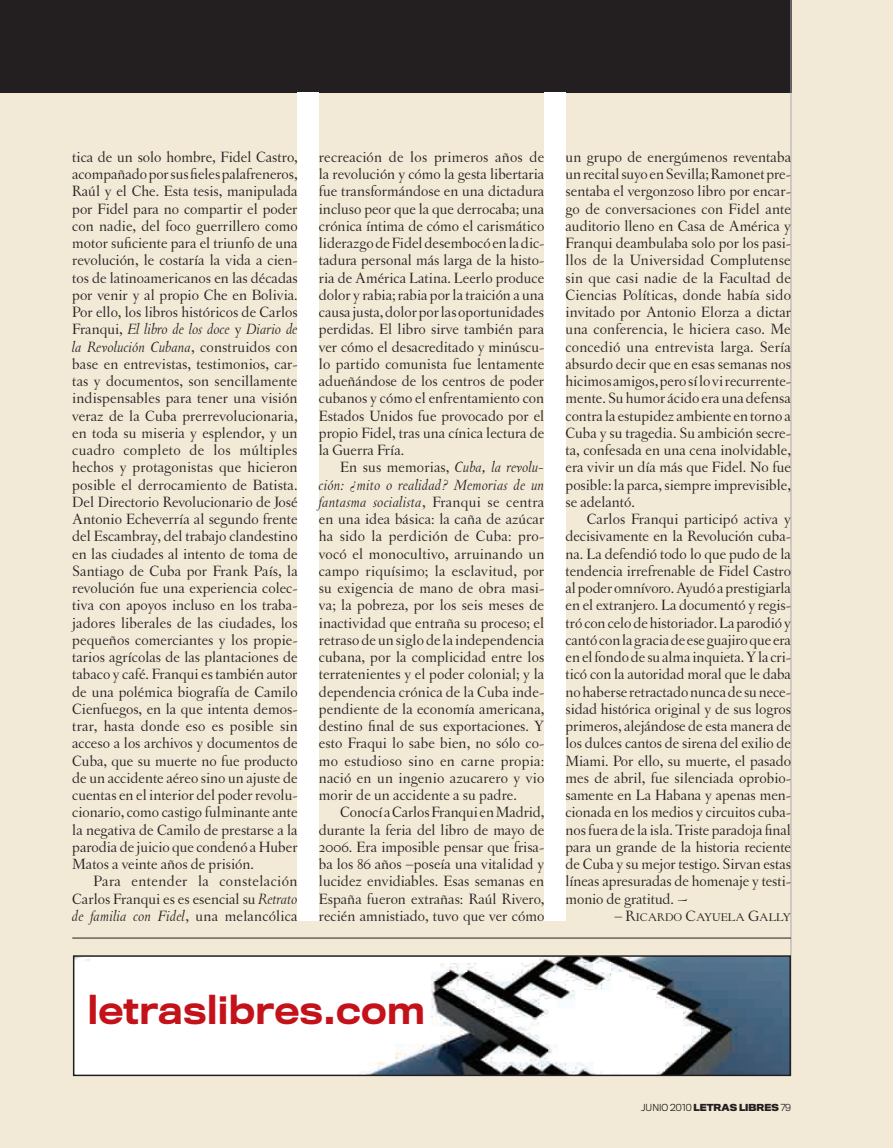
<style>
.page{position:relative;width:893px;height:1148px;background:#f2ead7}
.page>*{position:absolute;margin:0;border:0;box-sizing:border-box;transform-origin:0 0}
.t1{font:500 36.75px "Titling Gothic FB Normal";letter-spacing:.01em;color:#c4121a}
.t2{font:15.75px/17.2px "Letras Oldstyle";color:#231f20;text-align:justify}
.t3{font:11.85px "Letras Oldstyle Expert";color:#231f20}
.t4{font:700 9px "Titling Gothic FB Normal";color:#231f20}
.s1{font-style:italic}
.s2{font-size:15.75px}
.s3{font-weight:300}
</style>
<div class="page">
<div style="left:0;top:0;width:791px;height:93px;background:#231f20"></div>
<hr style="left:791px;top:0;width:1px;height:1076px;background:#a8a9ad">
<div style="left:298px;top:93px;width:21px;height:828px;background:#fff"></div>
<div style="left:544px;top:93px;width:21px;height:828px;background:#fff"></div>
<hr style="left:72px;top:938px;width:719px;height:1px;background:#231f20">
<img style="left:76px;top:958px;width:712px;height:115px">
<div style="left:73px;top:955px;width:718px;height:121px;border:2px solid #231f20"></div>
<p class="t2" style="left:72px;top:148px;width:227px">tica de un solo hombre, Fidel Castro, acompañado por sus fieles palafreneros, Raúl y el Che. Esta tesis, manipulada por Fidel para no compartir el poder con nadie, del foco guerrillero como motor suficiente para el triunfo de una revolución, le costaría la vida a cien&shy;tos de latinoamericanos en las décadas por venir y al propio Che en Bolivia.<br>Por ello, los libros históricos de Carlos Franqui, <span class="s1">El libro de los doce</span> y <span class="s1">Diario de la Revolución Cubana</span>, construidos con base en entrevistas, testimonios, car&shy;tas y documentos, son sencillamente indispensables para tener una visión veraz de la Cuba prerrevolucionaria, en toda su miseria y esplendor, y un cuadro completo de los múltiples hechos y protagonistas que hicieron posible el derrocamiento de Batista.<br>Del Directorio Revolucionario de José Antonio Echeverría al segundo frente del Escambray, del trabajo clandestino en las ciudades al intento de toma de Santiago de Cuba por Frank País, la revolución fue una experiencia colec&shy;tiva con apoyos incluso en los traba&shy;jadores liberales de las ciudades, los pequeños comerciantes y los propie&shy;tarios agrícolas de las plantaciones de tabaco y café. Franqui es también autor de una polémica biografía de Camilo Cienfuegos, en la que intenta demos&shy;trar, hasta donde eso es posible sin acceso a los archivos y documentos de Cuba, que su muerte no fue producto de un accidente aéreo sino un ajuste de cuentas en el interior del poder revolu&shy;cionario, como castigo fulminante ante la negativa de Camilo de prestarse a la parodia de juicio que condenó a Huber Matos a veinte años de prisión.</p>
<p class="t2" style="left:72px;top:873px;width:227px;text-indent:21px">Para entender la constelación Carlos Franqui es es esencial su <span class="s1">Retrato de familia con Fidel</span>, una melancólica</p>
<p class="t2" style="left:319px;top:148px;width:227px">recreación de los primeros años de la revolución y cómo la gesta libertaria fue transformándose en una dictadura incluso peor que la que derrocaba; una crónica íntima de cómo el carismático liderazgo de Fidel desembocó en la dic&shy;tadura personal más larga de la histo&shy;ria de América Latina. Leerlo produce dolor y rabia; rabia por la traición a una causa justa, dolor por las oportunidades perdidas. El libro sirve también para ver cómo el desacreditado y minúscu&shy;lo partido comunista fue lentamente adueñándose de los centros de poder cubanos y cómo el enfrentamiento con Estados Unidos fue provocado por el propio Fidel, tras una cínica lectura de la Guerra Fría.</p>
<p class="t2" style="left:319px;top:459px;width:227px;text-indent:21px">En sus memorias, <span class="s1">Cuba, la revolu&shy;ción: ¿mito o realidad? Memorias de un fantasma socialista</span>, Franqui se centra en una idea básica: la caña de azúcar ha sido la perdición de Cuba: pro&shy;vocó el monocultivo, arruinando un campo riquísimo; la esclavitud, por su exigencia de mano de obra masi&shy;va; la pobreza, por los seis meses de inactividad que entraña su proceso; el retraso de un siglo de la independencia cubana, por la complicidad entre los terratenientes y el poder colonial; y la dependencia crónica de la Cuba inde&shy;pendiente de la economía americana, destino final de sus exportaciones. Y esto Fraqui lo sabe bien, no sólo co&shy;mo estudioso sino en carne propia: nació en un ingenio azucarero y vio morir de un accidente a su padre.</p>
<p class="t2" style="left:319px;top:804px;width:227px;text-indent:21px">Conocí a Carlos Franqui en Madrid, durante la feria del libro de mayo de 2006. Era imposible pensar que frisa&shy;ba los 86 años –poseía una vitalidad y lucidez envidiables. Esas semanas en España fueron extrañas: Raúl Rivero, recién amnistiado, tuvo que ver cómo</p>
<p class="t2" style="left:565px;top:148px;width:227px">un grupo de energúmenos reventaba un recital suyo en Sevilla; Ramonet pre&shy;sentaba el vergonzoso libro por encar&shy;go de conversaciones con Fidel ante auditorio lleno en Casa de América y Franqui deambulaba solo por los pasi&shy;llos de la Universidad Complutense sin que casi nadie de la Facultad de Ciencias Políticas, donde había sido invitado por Antonio Elorza a dictar una conferencia, le hiciera caso. Me concedió una entrevista larga. Sería absurdo decir que en esas semanas nos hicimos amigos, pero sí lo vi recurrente&shy;mente. Su humor ácido era una defensa contra la estupidez ambiente en torno a Cuba y su tragedia. Su ambición secre&shy;ta, confesada en una cena inolvidable, era vivir un día más que Fidel. No fue posible: la parca, siempre imprevisible, se adelantó.</p>
<p class="t2" style="left:565px;top:510px;width:227px;text-indent:21px">Carlos Franqui participó activa y decisivamente en la Revolución cuba&shy;na. La defendió todo lo que pudo de la tendencia irrefrenable de Fidel Castro al poder omnívoro. Ayudó a prestigiarla en el extranjero. La documentó y regis&shy;tró con celo de historiador. La parodió y cantó con la gracia de ese guajiro que era en el fondo de su alma inquieta. Y la cri&shy;ticó con la autoridad moral que le daba no haberse retractado nunca de su nece&shy;sidad histórica original y de sus logros primeros, alejándose de esta manera de los dulces cantos de sirena del exilio de Miami. Por ello, su muerte, el pasado mes de abril, fue silenciada oprobio&shy;samente en La Habana y apenas men&shy;cionada en los medios y circuitos cuba&shy;nos fuera de la isla. Triste paradoja final para un grande de la historia reciente de Cuba y su mejor testigo. Sirvan estas líneas apresuradas de homenaje y testi&shy;monio de gratitud. ~</p>
<p class="t3" style="left:614px;top:910px;width:178px"><span class="s2">–</span> <span class="s2">R</span>ICARDO <span class="s2">C</span>AYUELA <span class="s2">G</span>ALLY</p>
<h1 class="t1" style="left:88px;top:988px;width:339px">letraslibres.com</h1>
<p class="t4" style="left:641px;top:1101px;width:151px"><span class="s3">JUNIO 2010</span> LETRAS LIBRES <span class="s3">79</span></p>
</div>
